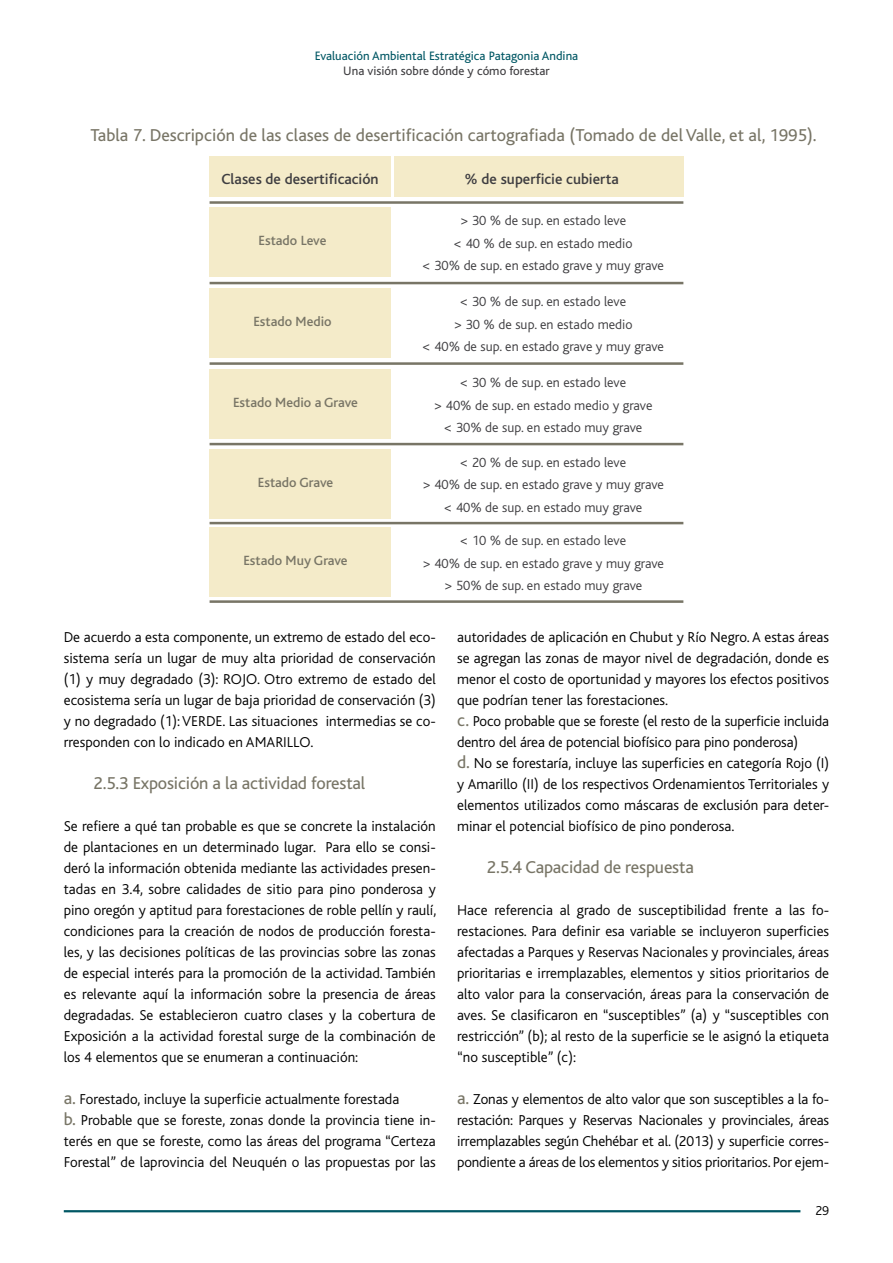
<style>
.page{position:relative;width:893px;height:1263px;background:#fff}
.page>*{position:absolute;margin:0;border:0;box-sizing:border-box;transform-origin:0 0}
.t1{font:18px "Bliss";color:#787566}
.t2{font:500 15.3px "Bliss";color:#3e3d40}
.t3{font:300 15px/21px "Bliss";color:#000;text-align:justify}
.t4{font:300 13.95px/22.4px "Bliss";color:#3e3d40;text-align:center}
.t5{font:500 13.95px "Bliss";color:#787566}
.t6{font:300 13.5px "Bliss";color:#000}
.t7{font:12.75px "Bliss";color:#005764}
.t8{font:12.75px "Bliss";color:#3e3d40}
.s1{font-weight:400;font-size:18px;color:#787566}
</style>
<div class="page">
<hr style="left:64px;top:1210px;width:736px;height:2px;background:#005764">
<div style="left:209px;top:157px;width:181px;height:40px;background:#f4ebc9"></div>
<div style="left:209px;top:207px;width:181px;height:70px;background:#f4ebc9"></div>
<div style="left:394px;top:157px;width:289px;height:40px;background:#f4ebc9"></div>
<div style="left:209px;top:288px;width:181px;height:70px;background:#f4ebc9"></div>
<div style="left:209px;top:369px;width:181px;height:70px;background:#f4ebc9"></div>
<div style="left:209px;top:449px;width:181px;height:70px;background:#f4ebc9"></div>
<div style="left:209px;top:527px;width:181px;height:70px;background:#f4ebc9"></div>
<hr style="left:210px;top:201px;width:473px;height:3px;background:#787566">
<hr style="left:210px;top:282px;width:473px;height:2px;background:#787566">
<hr style="left:210px;top:362px;width:473px;height:3px;background:#787566">
<hr style="left:210px;top:443px;width:473px;height:2px;background:#787566">
<hr style="left:210px;top:522px;width:473px;height:2px;background:#787566">
<hr style="left:210px;top:600px;width:473px;height:3px;background:#787566">
<p class="t7" style="left:315px;top:49px;width:265px">Evaluación Ambiental Estratégica Patagonia Andina</p>
<p class="t8" style="left:343px;top:64px;width:208px">Una visión sobre dónde y cómo forestar</p>
<p class="t1" style="left:90px;top:126px;width:728px">Tabla 7. Descripción de las clases de desertificación cartografiada (Tomado de del Valle, et al, 1995).</p>
<p class="t2" style="left:221px;top:171px;width:159px">Clases de desertificación</p>
<p class="t2" style="left:465px;top:171px;width:156px">% de superficie cubierta</p>
<p class="t5" style="left:259px;top:233px;width:70px">Estado Leve</p>
<p class="t5" style="left:253px;top:314px;width:80px">Estado Medio</p>
<p class="t5" style="left:233px;top:395px;width:126px">Estado Medio a Grave</p>
<p class="t5" style="left:258px;top:475px;width:77px">Estado Grave</p>
<p class="t5" style="left:243px;top:553px;width:106px">Estado Muy Grave</p>
<p class="t4" style="left:422px;top:210px;width:243px">&gt; 30 % de sup. en estado leve<br>&lt; 40 % de sup. en estado medio<br>&lt; 30% de sup. en estado grave y muy grave</p>
<p class="t4" style="left:422px;top:291px;width:243px">&lt; 30 % de sup. en estado leve<br>&gt; 30 % de sup. en estado medio<br>&lt; 40% de sup. en estado grave y muy grave</p>
<p class="t4" style="left:434px;top:372px;width:220px">&lt; 30 % de sup. en estado leve<br>&gt; 40% de sup. en estado medio y grave &lt; 30% de sup. en estado muy grave</p>
<p class="t4" style="left:422px;top:451px;width:243px">&lt; 20 % de sup. en estado leve<br>&gt; 40% de sup. en estado grave y muy grave &lt; 40% de sup. en estado muy grave</p>
<p class="t4" style="left:422px;top:530px;width:243px">&lt; 10 % de sup. en estado leve<br>&gt; 40% de sup. en estado grave y muy grave &gt; 50% de sup. en estado muy grave</p>
<p class="t3" style="left:64px;top:627px;width:374px">De acuerdo a esta componente, un extremo de estado del eco&shy;sistema sería un lugar de muy alta prioridad de conservación (1) y muy degradado (3): ROJO. Otro extremo de estado del ecosistema sería un lugar de baja prioridad de conservación (3) y no degradado (1): VERDE. Las situaciones intermedias se co&shy;rresponden con lo indicado en AMARILLO.</p>
<p class="t1" style="left:94px;top:773px;width:273px">2.5.3 Exposición a la actividad forestal</p>
<p class="t3" style="left:64px;top:816px;width:374px">Se refiere a qué tan probable es que se concrete la instalación de plantaciones en un determinado lugar. Para ello se consi&shy;deró la información obtenida mediante las actividades presen&shy;tadas en 3.4, sobre calidades de sitio para pino ponderosa y pino oregón y aptitud para forestaciones de roble pellín y raulí, condiciones para la creación de nodos de producción foresta&shy;les, y las decisiones políticas de las provincias sobre las zonas de especial interés para la promoción de la actividad. También es relevante aquí la información sobre la presencia de áreas degradadas. Se establecieron cuatro clases y la cobertura de Exposición a la actividad forestal surge de la combinación de los 4 elementos que se enumeran a continuación:</p>
<p class="t3" style="left:64px;top:1089px;width:374px;text-align:left"><span class="s1">a.</span> Forestado, incluye la superficie actualmente forestada<br><span class="s1">b.</span> Probable que se foreste, zonas donde la provincia tiene in&shy;terés en que se foreste, como las áreas del programa “Certeza Forestal” de laprovincia del Neuquén o las propuestas por las</p>
<p class="t3" style="left:457px;top:627px;width:374px;text-align:left">autoridades de aplicación en Chubut y Río Negro. A estas áreas se agregan las zonas de mayor nivel de degradación, donde es menor el costo de oportunidad y mayores los efectos positivos que podrían tener las forestaciones.<br><span class="s1">c.</span> Poco probable que se foreste (el resto de la superficie incluida dentro del área de potencial biofísico para pino ponderosa)<br><span class="s1">d.</span> No se forestaría, incluye las superficies en categoría Rojo (I) y Amarillo (II) de los respectivos Ordenamientos Territoriales y elementos utilizados como máscaras de exclusión para deter&shy;minar el potencial biofísico de pino ponderosa.</p>
<p class="t1" style="left:487px;top:857px;width:208px">2.5.4 Capacidad de respuesta</p>
<p class="t3" style="left:457px;top:900px;width:374px">Hace referencia al grado de susceptibilidad frente a las fo&shy;restaciones. Para definir esa variable se incluyeron superficies afectadas a Parques y Reservas Nacionales y provinciales, áreas prioritarias e irremplazables, elementos y sitios prioritarios de alto valor para la conservación, áreas para la conservación de aves. Se clasificaron en “susceptibles” (a) y “susceptibles con restricción” (b); al resto de la superficie se le asignó la etiqueta “no susceptible” (c):</p>
<p class="t3" style="left:457px;top:1089px;width:374px"><span class="s1">a.</span> Zonas y elementos de alto valor que son susceptibles a la fo&shy;restación: Parques y Reservas Nacionales y provinciales, áreas irremplazables según Chehébar et al. (2013) y superficie corres&shy;pondiente a áreas de los elementos y sitios prioritarios. Por ejem-</p>
<p class="t6" style="left:815px;top:1203px;width:15px">29</p>
</div>
